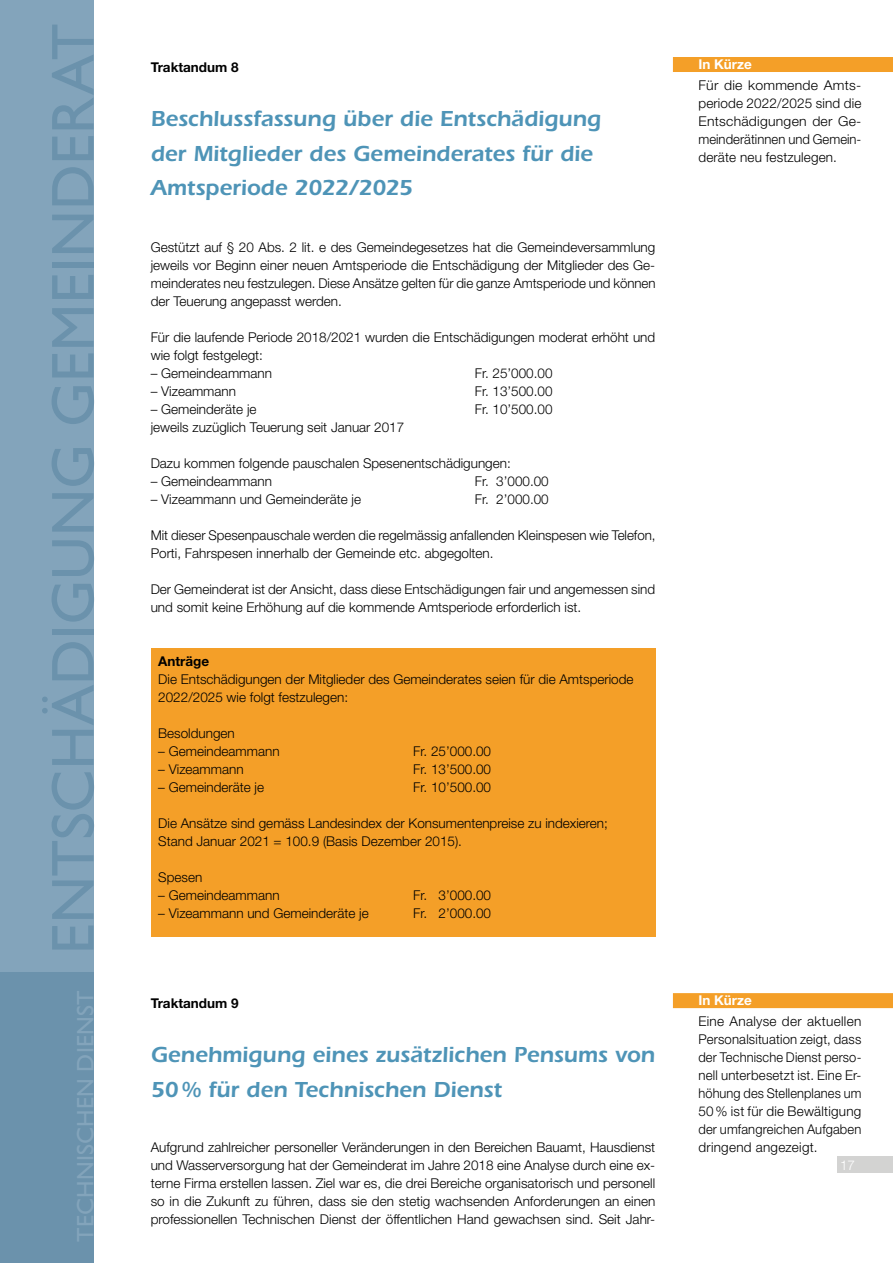
<style>
.page{position:relative;width:893px;height:1263px;background:#fff}
.page>*{position:absolute;margin:0;border:0;box-sizing:border-box;transform-origin:0 0}
.t1{font:60.75px "Gill Sans";color:#6b92ac}
.t2{font:24px "Gill Sans";letter-spacing:.01em;color:#83a4bb}
.t3{font:600 22.5px/34.5px "Itc Eras";letter-spacing:-.005em;color:#4e94b7}
.t4{font:300 13.5px/18px "Helvetica Neue";color:#000}
.t5{font:300 13.5px/18px "Helvetica Neue";color:#000;text-align:justify;scale:1.04 1}
.t6{font:700 13.5px "Helvetica Neue";color:#000}
.t7{font:700 13.5px "Helvetica Neue";color:#fff}
.t8{font:300 13.5px "Helvetica Neue";color:#fff}
</style>
<div class="page">
<div style="left:0;top:0;width:94px;height:972px;background:#83a4bb"></div>
<div style="left:0;top:972px;width:94px;height:291px;background:#6b92ac"></div>
<div style="left:837px;top:1156px;width:56px;height:17px;background:#d3d3d2"></div>
<div style="left:673px;top:57px;width:220px;height:15px;background:#f49f28"></div>
<div style="left:673px;top:993px;width:220px;height:15px;background:#f49f28"></div>
<div style="left:151px;top:648px;width:504px;height:288px;background:#f49f28"></div>
<h1 class="t1" style="left:38px;top:954px;width:932px;rotate:-90deg">ENTSCHÄDIGUNG GEMEINDERAT</h1>
<h2 class="t2" style="left:72px;top:1242px;width:253px;rotate:-90deg">TECHNISCHEN DIENST</h2>
<p class="t6" style="left:151px;top:59px;width:90px">Traktandum 8</p>
<h3 class="t3" style="left:151px;top:101px;width:452px">Beschlussfassung über die Entschädigung der Mitglieder des Gemeinderates für die<br>Amtsperiode 2022/2025</h3>
<p class="t4" style="left:151px;top:238px;width:506px;text-align:justify">Gestützt auf § 20 Abs. 2 lit. e des Gemeindegesetzes hat die Gemeindeversammlung jeweils vor Beginn einer neuen Amtsperiode die Entschädigung der Mitglieder des Ge&shy;meinderates neu festzulegen. Diese Ansätze gelten für die ganze Amtsperiode und können der Teuerung angepasst werden.</p>
<p class="t4" style="left:151px;top:328px;width:506px">Für die laufende Periode 2018/2021 wurden die Entschädigungen moderat erhöht und wie folgt festgelegt:</p>
<p class="t4" style="left:151px;top:364px;width:123px">– Gemeindeammann</p>
<p class="t4" style="left:475px;top:364px;width:79px">Fr. 25’000.00</p>
<p class="t4" style="left:151px;top:382px;width:87px">– Vizeammann</p>
<p class="t4" style="left:475px;top:382px;width:79px">Fr. 13’500.00</p>
<p class="t4" style="left:151px;top:400px;width:107px">– Gemeinderäte je</p>
<p class="t4" style="left:475px;top:400px;width:79px">Fr. 10’500.00</p>
<p class="t4" style="left:151px;top:418px;width:255px">jeweils zuzüglich Teuerung seit Januar 2017</p>
<p class="t4" style="left:151px;top:454px;width:362px">Dazu kommen folgende pauschalen Spesenentschädigungen:</p>
<p class="t4" style="left:151px;top:472px;width:123px">– Gemeindeammann</p>
<p class="t4" style="left:475px;top:472px;width:76px">Fr. 3’000.00</p>
<p class="t4" style="left:151px;top:490px;width:212px">– Vizeammann und Gemeinderäte je</p>
<p class="t4" style="left:475px;top:490px;width:76px">Fr. 2’000.00</p>
<p class="t4" style="left:151px;top:526px;width:506px">Mit dieser Spesenpauschale werden die regelmässig anfallenden Kleinspesen wie Telefon,<br>Porti, Fahrspesen innerhalb der Gemeinde etc. abgegolten.</p>
<p class="t4" style="left:151px;top:580px;width:506px">Der Gemeinderat ist der Ansicht, dass diese Entschädigungen fair und angemessen sind und somit keine Erhöhung auf die kommende Amtsperiode erforderlich ist.</p>
<p class="t6" style="left:158px;top:653px;width:53px">Anträge</p>
<p class="t4" style="left:158px;top:670px;width:477px">Die Entschädigungen der Mitglieder des Gemeinderates seien für die Amtsperiode<br>2022/2025 wie folgt festzulegen:</p>
<p class="t4" style="left:158px;top:724px;width:78px">Besoldungen</p>
<p class="t4" style="left:158px;top:742px;width:123px">– Gemeindeammann</p>
<p class="t4" style="left:413px;top:742px;width:79px">Fr. 25’000.00</p>
<p class="t4" style="left:158px;top:760px;width:87px">– Vizeammann</p>
<p class="t4" style="left:413px;top:760px;width:79px">Fr. 13’500.00</p>
<p class="t4" style="left:158px;top:778px;width:107px">– Gemeinderäte je</p>
<p class="t4" style="left:413px;top:778px;width:79px">Fr. 10’500.00</p>
<p class="t4" style="left:158px;top:814px;width:451px">Die Ansätze sind gemäss Landesindex der Konsumentenpreise zu indexieren;<br>Stand Januar 2021 = 100.9 (Basis Dezember 2015).</p>
<p class="t4" style="left:158px;top:868px;width:46px">Spesen</p>
<p class="t4" style="left:158px;top:886px;width:123px">– Gemeindeammann</p>
<p class="t4" style="left:413px;top:886px;width:79px">Fr. 3’000.00</p>
<p class="t4" style="left:158px;top:904px;width:212px">– Vizeammann und Gemeinderäte je</p>
<p class="t4" style="left:413px;top:904px;width:79px">Fr. 2’000.00</p>
<p class="t6" style="left:151px;top:995px;width:90px">Traktandum 9</p>
<h3 class="t3" style="left:151px;top:1037px;width:506px">Genehmigung eines zusätzlichen Pensums von<br>50% für den Technischen Dienst</h3>
<p class="t4" style="left:151px;top:1138px;width:506px;text-align:justify">Aufgrund zahlreicher personeller Veränderungen in den Bereichen Bauamt, Hausdienst und Wasserversorgung hat der Gemeinderat im Jahre 2018 eine Analyse durch eine ex&shy;terne Firma erstellen lassen. Ziel war es, die drei Bereiche organisatorisch und personell so in die Zukunft zu führen, dass sie den stetig wachsenden Anforderungen an einen professionellen Technischen Dienst der öffentlichen Hand gewachsen sind. Seit Jahr-</p>
<p class="t7" style="left:698px;top:56px;width:55px">In Kürze</p>
<p class="t5" style="left:698px;top:76px;width:158px">Für die kommende Amts&shy;periode 2022/2025 sind die Entschädigungen der Ge&shy;meinderätinnen und Gemein&shy;deräte neu festzulegen.</p>
<p class="t7" style="left:698px;top:992px;width:55px">In Kürze</p>
<p class="t4" style="left:698px;top:1012px;width:165px;text-align:justify">Eine Analyse der aktuellen Personalsituation zeigt, dass der Technische Dienst perso&shy;nell unterbesetzt ist. Eine Er&shy;höhung des Stellenplanes um 50% ist für die Bewältigung der umfangreichen Aufgaben dringend angezeigt.</p>
<p class="t8" style="left:840px;top:1157px;width:17px">17</p>
</div>
